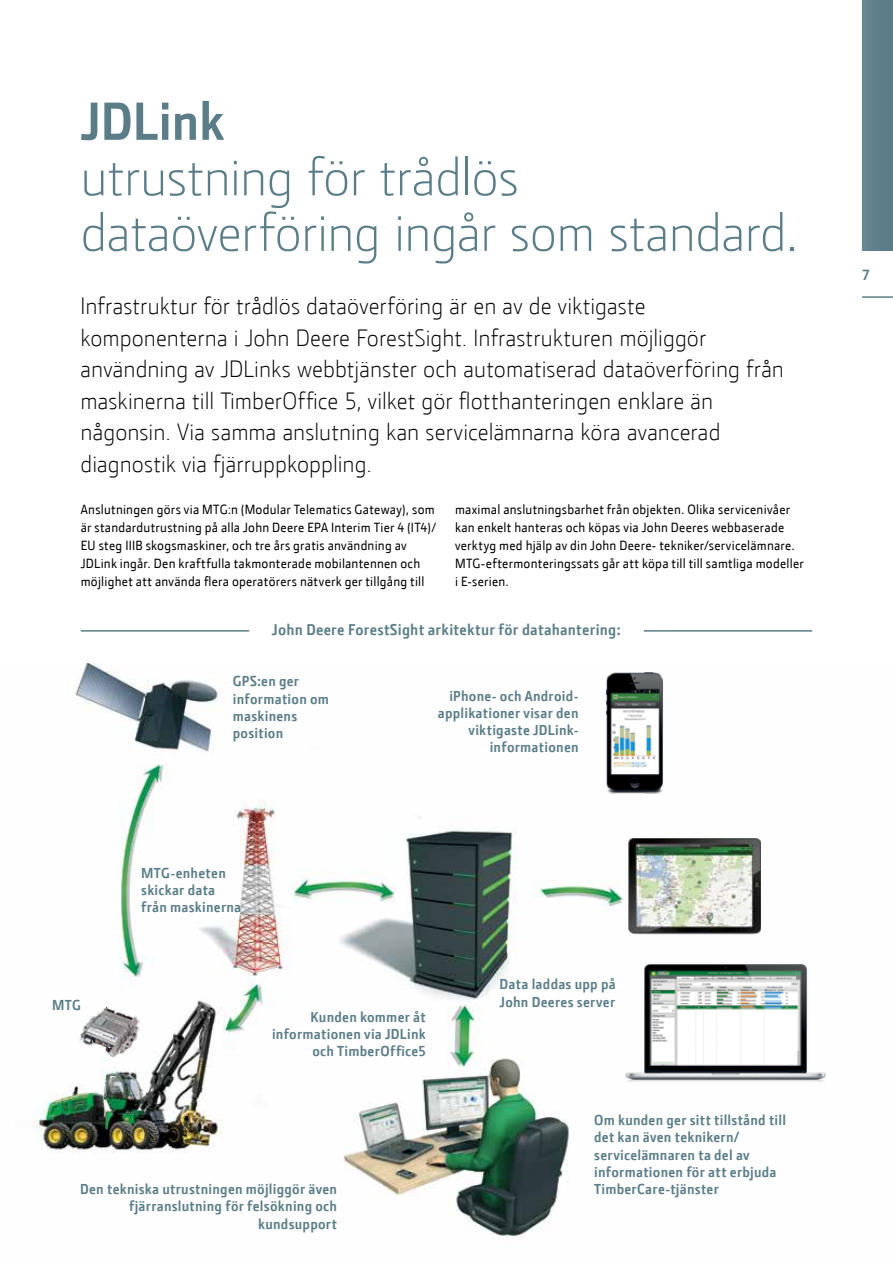
<style>
.page{position:relative;width:893px;height:1263px;background:#fff}
.page>*{position:absolute;margin:0;border:0;box-sizing:border-box;transform-origin:0 0}
.t1{font:300 54px/55.5px "JD Sans";letter-spacing:-.005em;color:#5a7d88}
.t2{font:700 54px "JD Sans";letter-spacing:-.005em;color:#5a7d88}
.t3{font:300 24px/31.5px "JD Sans";letter-spacing:.005em;color:#000}
.t4{font:700 15.75px "JD Sans";letter-spacing:.015em;color:#5a7d88}
.t5{font:700 15px "JD Sans";color:#5a7d88}
.t6{font:700 14.7px/17.2px "JD Sans";letter-spacing:.015em;color:#5a7d88}
.t7{font:13.5px/18px "JD Sans";letter-spacing:.02em;color:#000}
</style>
<div class="page">
<img style="left:33px;top:663px;width:596px;height:575px">
<img style="left:629px;top:838px;width:132px;height:97px">
<div style="left:862px;top:0;width:31px;height:251px;background:#5a7d88"></div>
<hr style="left:862px;top:296px;width:31px;height:2px;background:#5a7d88">
<hr style="left:644px;top:630px;width:168px;height:2px;background:#5a7d88">
<hr style="left:81px;top:630px;width:168px;height:2px;background:#5a7d88">
<img style="left:619px;top:951px;width:208px;height:143px">
<img style="left:67px;top:996px;width:91px;height:77px">
<img style="left:579px;top:663px;width:85px;height:145px">
<img style="left:518px;top:863px;width:108px;height:49px">
<h1 class="t2" style="left:81px;top:86px;width:146px">JDLink</h1>
<h1 class="t1" style="left:81px;top:147px;width:719px">utrustning för trådlös dataöverföring ingår som standard.</h1>
<p class="t3" style="left:81px;top:290px;width:705px">Infrastruktur för trådlös dataöverföring är en av de viktigaste komponenterna i John Deere ForestSight. Infrastrukturen möjliggör användning av JDLinks webbtjänster och automatiserad dataöverföring från maskinerna till TimberOffice 5, vilket gör flotthanteringen enklare än någonsin. Via samma anslutning kan servicelämnarna köra avancerad diagnostik via fjärruppkoppling.</p>
<p class="t7" style="left:81px;top:500px;width:357px">Anslutningen görs via MTG:n (Modular Telematics Gateway), som är standardutrustning på alla John Deere EPA Interim Tier 4 (IT4)/ EU steg IIIB skogsmaskiner, och tre års gratis användning av JDLink ingår. Den kraftfulla takmonterade mobilantennen och möjlighet att använda flera operatörers nätverk ger tillgång till</p>
<p class="t7" style="left:455px;top:500px;width:350px">maximal anslutningsbarhet från objekten. Olika servicenivåer kan enkelt hanteras och köpas via John Deeres webbaserade verktyg med hjälp av din John Deere- tekniker/servicelämnare.<br>MTG-eftermonteringssats går att köpa till till samtliga modeller i E-serien.</p>
<p class="t4" style="left:272px;top:620px;width:350px">John Deere ForestSight arkitektur för datahantering:</p>
<p class="t6" style="left:52px;top:995px;width:30px">MTG</p>
<p class="t6" style="left:233px;top:672px;width:98px">GPS:en ger information om maskinens position</p>
<p class="t6" style="left:438px;top:686px;width:142px;text-align:right">iPhone- och Android&shy;applikationer visar den viktigaste JDLink&shy;informationen</p>
<p class="t6" style="left:141px;top:863px;width:102px">MTG-enheten skickar data från maskinerna</p>
<p class="t6" style="left:272px;top:1007px;width:155px;text-align:right">Kunden kommer åt informationen via JDLink och TimberOffice5</p>
<p class="t6" style="left:500px;top:975px;width:118px">Data laddas upp på<br>John Deeres server</p>
<p class="t6" style="left:594px;top:1111px;width:193px">Om kunden ger sitt tillstånd till det kan även teknikern/ servicelämnaren ta del av informationen för att erbjuda</p>
<p class="t6" style="left:80px;top:1180px;width:258px">Den tekniska utrustningen möjliggör även</p>
<p class="t6" style="left:594px;top:1180px;width:126px">TimberCare-tjänster</p>
<p class="t6" style="left:129px;top:1197px;width:210px;text-align:right">fjärranslutning för felsökning och kundsupport</p>
<p class="t5" style="left:862px;top:265px;width:9px">7</p>
</div>
